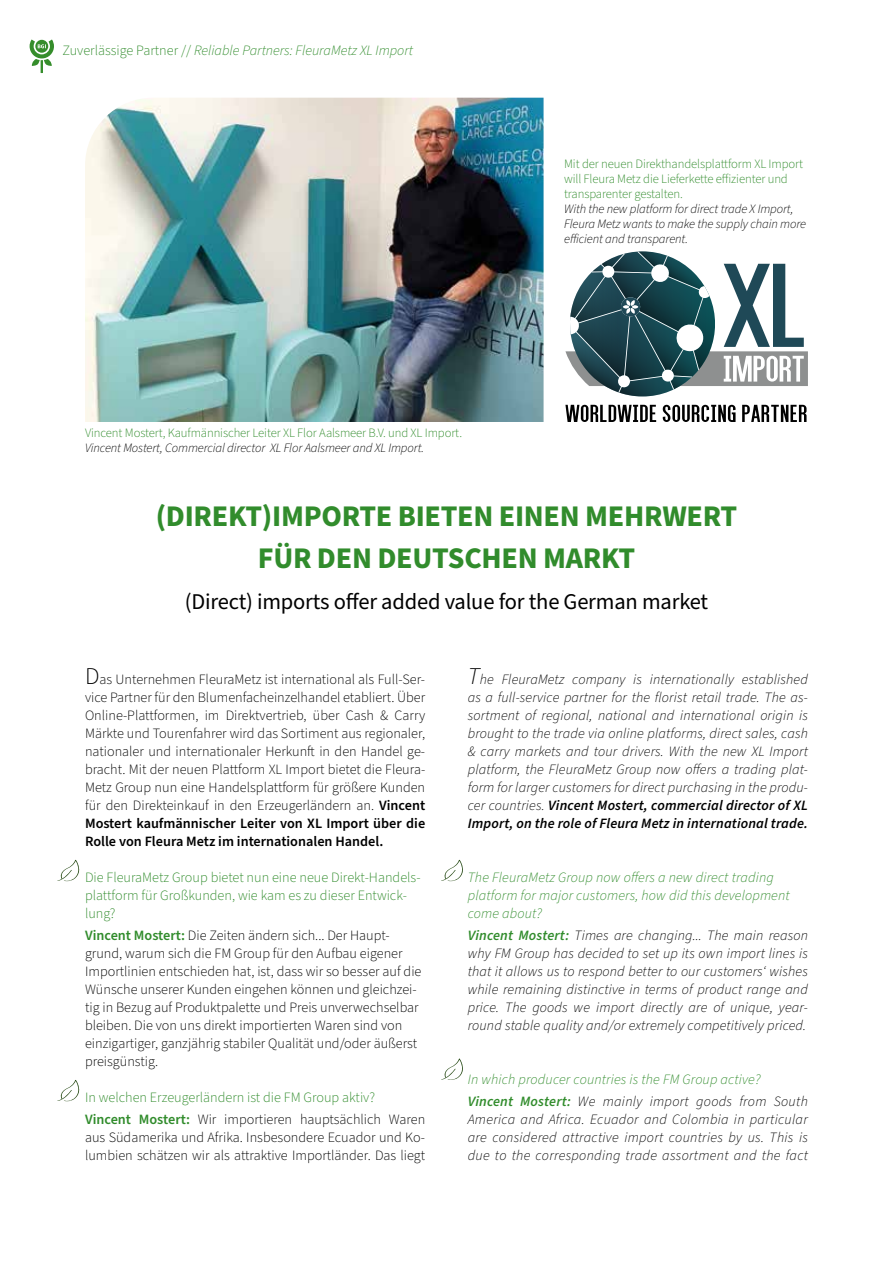
<style>
.page{position:relative;width:893px;height:1263px;background:#fff}
.page>*{position:absolute;margin:0;border:0;box-sizing:border-box;transform-origin:0 0}
.t1{font:700 30px/42px "Source Sans Pro";letter-spacing:-.01em;color:#318c2c;text-align:center}
.t2{font:22.5px "Source Sans Pro";letter-spacing:-.01em;color:#000}
.t3{font:300 14.25px/18px "Source Sans Pro";color:#000}
.t4{font:italic 300 14.25px/18px "Source Sans Pro";letter-spacing:.01em;color:#000;text-align:justify}
.t5{font:italic 300 14.25px/18px "Source Sans Pro";letter-spacing:.01em;color:#318c2c}
.t6{font:300 14.25px/18px "Source Sans Pro";color:#318c2c}
.t7{font:300 12.75px/15px "Source Sans Pro";letter-spacing:-.01em;color:#318c2c}
.t8{font:italic 300 12.75px/15px "Source Sans Pro";letter-spacing:-.01em;color:#000}
.s1{font-style:normal}
.s2{font-size:24px}
.s3{font-weight:600}
.s4{font-weight:600;color:#318c2c}
.s5{color:#000}
</style>
<div class="page">
<svg style="left:30px;top:39px;width:24px;height:34px"></svg>
<img style="left:85px;top:98px;width:459px;height:324px">
<svg style="left:57px;top:860px;width:23px;height:22px"></svg>
<svg style="left:441px;top:860px;width:22px;height:22px"></svg>
<svg style="left:441px;top:1058px;width:22px;height:22px"></svg>
<svg style="left:57px;top:1080px;width:23px;height:22px"></svg>
<svg style="left:565px;top:251px;width:243px;height:171px"></svg>
<p class="t5" style="left:62px;top:41px;width:352px"><span class="s1">Zuverlässige Partner //</span> Reliable Partners: FleuraMetz XL Import</p>
<p class="t7" style="left:85px;top:426px;width:379px">Vincent Mostert, Kaufmännischer Leiter XL Flor Aalsmeer B.V. und XL Import.</p>
<p class="t8" style="left:85px;top:441px;width:341px">Vincent Mostert, Commercial director XL Flor Aalsmeer and XL Import.</p>
<p class="t7" style="left:564px;top:156px;width:240px">Mit der neuen Direkthandelsplattform XL Import will Fleura Metz die Lieferkette effizienter und transparenter gestalten.</p>
<p class="t8" style="left:564px;top:201px;width:243px">With the new platform for direct trade X Import,<br>Fleura Metz wants to make the supply chain more efficient and transparent.</p>
<h1 class="t1" style="left:156px;top:496px;width:583px">(DIREKT)IMPORTE BIETEN EINEN MEHRWERT<br>FÜR DEN DEUTSCHEN MARKT</h1>
<h2 class="t2" style="left:185px;top:587px;width:525px">(Direct) imports offer added value for the German market</h2>
<p class="t3" style="left:85px;top:670px;width:342px;text-align:justify"><span class="s2">D</span>as Unternehmen FleuraMetz ist international als Full-Ser&shy;vice Partner für den Blumenfacheinzelhandel etabliert. Über Online-Plattformen, im Direktvertrieb, über Cash &amp; Carry Märkte und Tourenfahrer wird das Sortiment aus regionaler, nationaler und internationaler Herkunft in den Handel ge&shy;bracht. Mit der neuen Plattform XL Import bietet die Fleura-Metz Group nun eine Handelsplattform für größere Kunden für den Direkteinkauf in den Erzeugerländern an. <span class="s3">Vincent Mostert kaufmännischer Leiter von XL Import über die Rolle von Fleura Metz im internationalen Handel.</span></p>
<p class="t6" style="left:85px;top:868px;width:337px">Die FleuraMetz Group bietet nun eine neue Direkt-Handels&shy;plattform für Großkunden, wie kam es zu dieser Entwick&shy;lung?</p>
<p class="t3" style="left:85px;top:927px;width:338px"><span class="s4">Vincent Mostert:</span> Die Zeiten ändern sich... Der Haupt&shy;grund, warum sich die FM Group für den Aufbau eigener Importlinien entschieden hat, ist, dass wir so besser auf die Wünsche unserer Kunden eingehen können und gleichzei&shy;tig in Bezug auf Produktpalette und Preis unverwechselbar bleiben. Die von uns direkt importierten Waren sind von einzigartiger, ganzjährig stabiler Qualität und/oder äußerst preisgünstig.</p>
<p class="t6" style="left:85px;top:1086px;width:342px;line-height:22.2px">In welchen Erzeugerländern ist die FM Group aktiv?<br><span class="s3">Vincent Mostert:</span> <span class="s5">Wir importieren hauptsächlich Waren</span></p>
<p class="t3" style="left:85px;top:1129px;width:342px">aus Südamerika und Afrika. Insbesondere Ecuador und Ko&shy;lumbien schätzen wir als attraktive Importländer. Das liegt</p>
<p class="t4" style="left:468px;top:670px;width:342px"><span class="s2">T</span>he FleuraMetz company is internationally established as a full-service partner for the florist retail trade. The as&shy;sortment of regional, national and international origin is brought to the trade via online platforms, direct sales, cash &amp; carry markets and tour drivers. With the new XL Import platform, the FleuraMetz Group now offers a trading plat&shy;form for larger customers for direct purchasing in the produ&shy;cer countries. <span class="s3">Vincent Mostert, commercial director of XL Import, on the role of Fleura Metz in international trade.</span></p>
<p class="t5" style="left:468px;top:868px;width:323px">The FleuraMetz Group now offers a new direct trading platform for major customers, how did this development come about?</p>
<p class="t4" style="left:468px;top:927px;width:342px"><span class="s4">Vincent Mostert:</span> Times are changing... The main reason why FM Group has decided to set up its own import lines is that it allows us to respond better to our customers‘ wishes while remaining distinctive in terms of product range and price. The goods we import directly are of unique, year&shy;round stable quality and/or extremely competitively priced.</p>
<p class="t5" style="left:468px;top:1068px;width:342px;line-height:22.2px">In which producer countries is the FM Group active?<br><span class="s3">Vincent Mostert:</span> <span class="s5">We mainly import goods from South</span></p>
<p class="t4" style="left:468px;top:1111px;width:342px">America and Africa. Ecuador and Colombia in particular are considered attractive import countries by us. This is due to the corresponding trade assortment and the fact</p>
</div>
